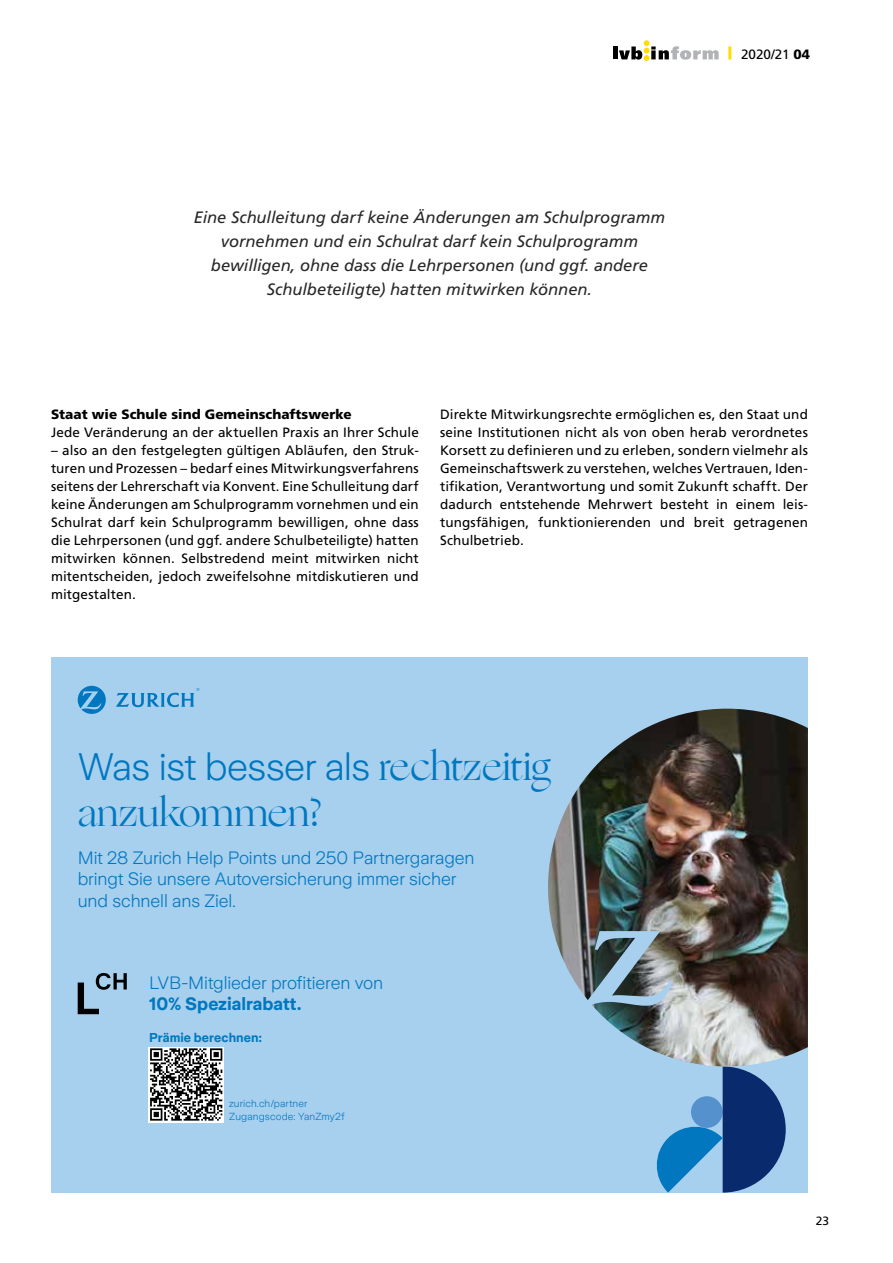
<style>
.page{position:relative;width:893px;height:1263px;background:#fff}
.page>*{position:absolute;margin:0;border:0;box-sizing:border-box;transform-origin:0 0}
.t1{font:300 38.1px "Zurich Sans";letter-spacing:-.02em;color:#0077be}
.t2{font:38.1px "Ogg";letter-spacing:-.005em;color:#0077be}
.t3{font:300 17.85px/21.6px "Zurich Sans";letter-spacing:-.005em;color:#0077be}
.t4{font:700 17.85px "Zurich Sans";color:#0077be}
.t5{font:italic 16.5px/24px "Frutiger LT Std";letter-spacing:-.005em;color:#292829;text-align:center}
.t6{font:13.5px/18px "Frutiger LT Std";letter-spacing:.01em;color:#000;text-align:justify}
.t7{font:900 13.5px "Frutiger LT Std";color:#000}
.t8{font:700 12.75px "Zurich Sans";letter-spacing:.01em;color:#0077be}
.t9{font:12px "Frutiger LT Std";color:#000}
.t10{font:300 10.2px/12.1px "Zurich Sans";letter-spacing:.015em;color:#0077be}
.s1{font-weight:900}
.s2{font-family:"Ogg";font-weight:400}
</style>
<div class="page">
<hr style="left:613px;top:47px;width:4px;height:12px;background:#000">
<svg style="left:619px;top:40px;width:100px;height:21px"></svg>
<hr style="left:728px;top:46px;width:3px;height:14px;background:#fd0">
<div style="left:51px;top:659px;width:757px;height:533px;background:#a7cfee"></div>
<svg style="left:656px;top:1066px;width:130px;height:126px"></svg>
<img style="left:548px;top:709px;width:260px;height:357px">
<svg style="left:78px;top:685px;width:28px;height:29px"></svg>
<svg style="left:116px;top:687px;width:83px;height:20px"></svg>
<svg style="left:78px;top:973px;width:49px;height:41px"></svg>
<svg style="left:148px;top:1047px;width:76px;height:75px"></svg>
<svg style="left:150px;top:1047px;width:72px;height:73px;background:#808080"></svg>
<p class="t5" style="left:194px;top:206px;width:473px">Eine Schulleitung darf keine Änderungen am Schulprogramm vornehmen und ein Schulrat darf kein Schulprogramm bewilligen, ohne dass die Lehrpersonen (und ggf. andere Schulbeteiligte) hatten mitwirken können.</p>
<p class="t6" style="left:741px;top:45px;width:71px">2020/21 <span class="s1">04</span></p>
<p class="t7" style="left:51px;top:406px;width:302px">Staat wie Schule sind Gemeinschaftswerke</p>
<p class="t6" style="left:51px;top:423px;width:369px">Jede Veränderung an der aktuellen Praxis an Ihrer Schule</p>
<p class="t6" style="left:51px;top:441px;width:369px">– also an den festgelegten gültigen Abläufen, den Struk&shy;turen und Prozessen – bedarf eines Mitwirkungsverfahrens seitens der Lehrerschaft via Konvent. Eine Schulleitung darf keine Änderungen am Schulprogramm vornehmen und ein Schulrat darf kein Schulprogramm bewilligen, ohne dass die Lehrpersonen (und ggf. andere Schulbeteiligte) hatten mitwirken können. Selbstredend meint mitwirken nicht mitentscheiden, jedoch zweifelsohne mitdiskutieren und mitgestalten.</p>
<p class="t6" style="left:440px;top:405px;width:369px">Direkte Mitwirkungsrechte ermöglichen es, den Staat und seine Institutionen nicht als von oben herab verordnetes Korsett zu definieren und zu erleben, sondern vielmehr als Gemeinschaftswerk zu verstehen, welches Vertrauen, Iden&shy;tifikation, Verantwortung und somit Zukunft schafft. Der dadurch entstehende Mehrwert besteht in einem leis&shy;tungsfähigen, funktionierenden und breit getragenen Schulbetrieb.</p>
<h1 class="t1" style="left:78px;top:746px;width:474px">Was ist besser als <span class="s2">rechtzeitig</span></h1>
<h1 class="t2" style="left:78px;top:784px;width:247px">anzukommen?</h1>
<h2 class="t3" style="left:78px;top:846px;width:398px">Mit 28 Zurich Help Points und 250 Partnergaragen bringt Sie unsere Autoversicherung immer sicher und schnell ans Ziel.</h2>
<h2 class="t3" style="left:149px;top:972px;width:236px">LVB-Mitglieder profitieren von</h2>
<h2 class="t4" style="left:149px;top:994px;width:154px">10% Spezialrabatt.</h2>
<p class="t8" style="left:149px;top:1030px;width:114px">Prämie berechnen:</p>
<p class="t8" style="left:149px;top:1028px;width:114px">Prämie berechnen:</p>
<p class="t10" style="left:229px;top:1096px;width:117px">zurich.ch/partner<br>Zugangscode: YanZmy2f</p>
<p class="t10" style="left:229px;top:1098px;width:117px">zurich.ch/partner<br>Zugangscode: YanZmy2f</p>
<p class="t9" style="left:816px;top:1213px;width:15px">23</p>
</div>
